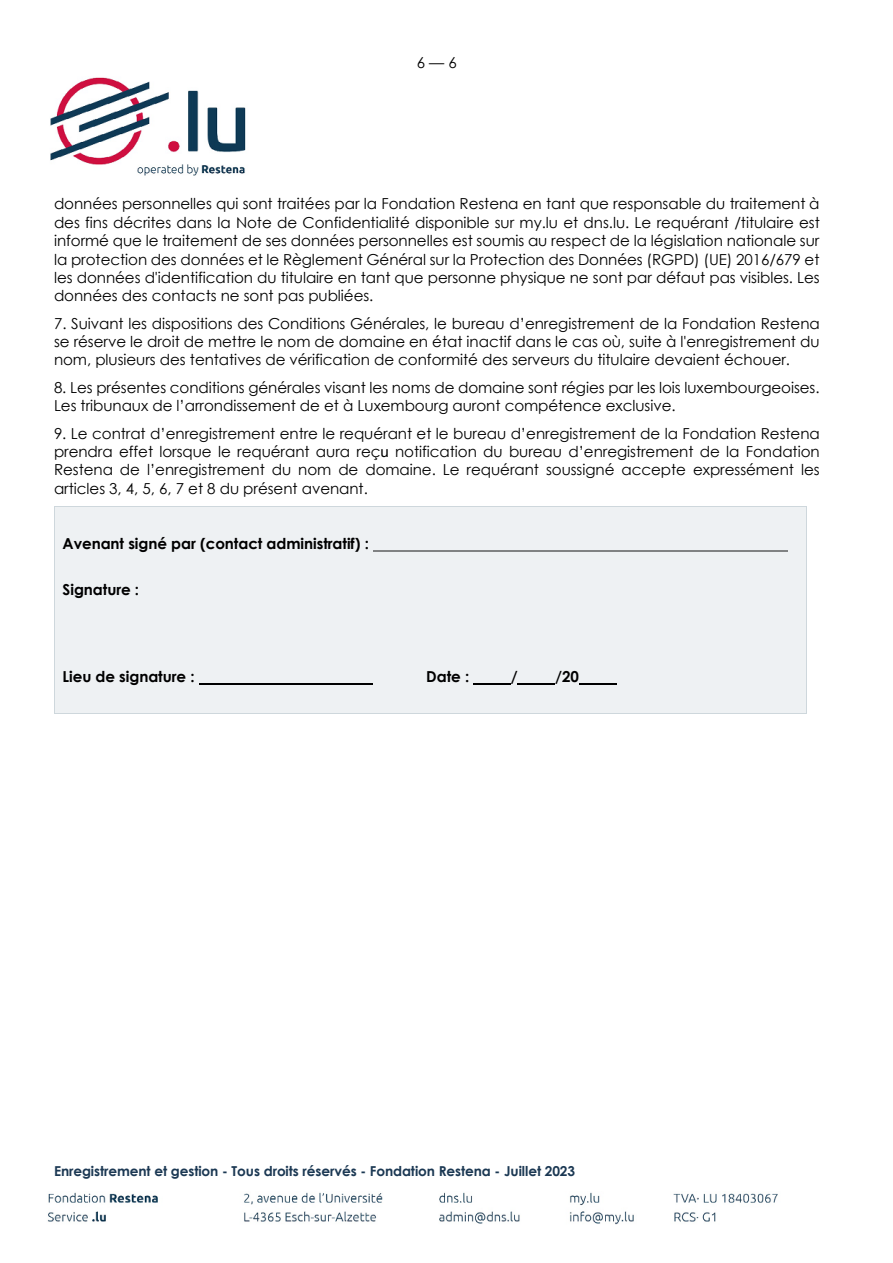
<style>
.page{position:relative;width:893px;height:1263px;background:#fff}
.page>*{position:absolute;margin:0;border:0;box-sizing:border-box;transform-origin:0 0}
.t1{font:15.15px/18.3px "Century Gothic";letter-spacing:-.005em;color:#000;text-align:justify}
.t2{font:700 15.15px "Century Gothic";letter-spacing:-.005em;color:#000}
.t3{font:700 13.65px "Century Gothic";letter-spacing:-.005em;color:#1b3853}
.s1{font-family:"Arial"}
</style>
<div class="page">
<img style="left:50px;top:77px;width:196px;height:99px">
<img style="left:47px;top:1192px;width:731px;height:33px">
<div style="left:55px;top:507px;width:751px;height:206px;background:#eef1f3"></div>
<hr style="left:373px;top:551px;width:414px;height:1px;background:#808283">
<hr style="left:199px;top:684px;width:174px;height:1px;background:#000">
<hr style="left:473px;top:684px;width:38px;height:1px;background:#000">
<hr style="left:518px;top:684px;width:37px;height:1px;background:#000">
<hr style="left:579px;top:684px;width:37px;height:1px;background:#000">
<hr style="left:55px;top:506px;width:751px;height:1px;background:#ced7dc">
<hr style="left:54px;top:507px;width:1px;height:206px;background:#ced7dc">
<hr style="left:55px;top:713px;width:751px;height:1px;background:#ced7dc">
<hr style="left:806px;top:507px;width:1px;height:206px;background:#ced7dc">
<p class="t1" style="left:417px;top:53px;width:42px">6—6</p>
<p class="t1" style="left:54px;top:195px;width:767px">données personnelles qui sont traitées par la Fondation Restena en tant que responsable du traitement à des fins décrites dans la Note de Confidentialité disponible sur my.lu et dns.lu. Le requérant /titulaire est informé que le traitement de ses données personnelles est soumis au respect de la législation nationale sur la protection des données et le Règlement Général sur la Protection des Données (RGPD) (UE) 2016/679 et les données d'identification du titulaire en tant que personne physique ne sont par défaut pas visibles. Les données des contacts ne sont pas publiées.</p>
<p class="t1" style="left:54px;top:314px;width:767px">7. Suivant les dispositions des Conditions Générales, le bureau d’enregistrement de la Fondation Restena se réserve le droit de mettre le nom de domaine en état inactif dans le cas où, suite à l'enregistrement du nom, plusieurs des tentatives de vérification de conformité des serveurs du titulaire devaient échouer.</p>
<p class="t1" style="left:54px;top:378px;width:767px">8. Les présentes conditions générales visant les noms de domaine sont régies par les lois luxembourgeoises.<br>Les tribunaux de l’arrondissement de et à Luxembourg auront compétence exclusive.</p>
<p class="t1" style="left:54px;top:424px;width:767px">9. Le contrat d’enregistrement entre le requérant et le bureau d’enregistrement de la Fondation Restena prendra effet lorsque le requérant aura reç<span class="s1">u</span> notification du bureau d’enregistrement de la Fondation Restena de l’enregistrement du nom de domaine. Le requérant soussigné accepte expressément les articles 3, 4, 5, 6, 7 et 8 du présent avenant.</p>
<p class="t2" style="left:63px;top:532px;width:308px">Avenant signé par (contact administratif) :</p>
<p class="t2" style="left:63px;top:578px;width:78px">Signature :</p>
<p class="t2" style="left:63px;top:665px;width:133px">Lieu de signature :</p>
<p class="t2" style="left:426px;top:665px;width:44px">Date :</p>
<p class="t2" style="left:511px;top:665px;width:8px">/</p>
<p class="t2" style="left:555px;top:665px;width:25px">/20</p>
<p class="t3" style="left:54px;top:1161px;width:523px">Enregistrement et gestion - Tous droits réservés - Fondation Restena - Juillet 2023</p>
</div>
